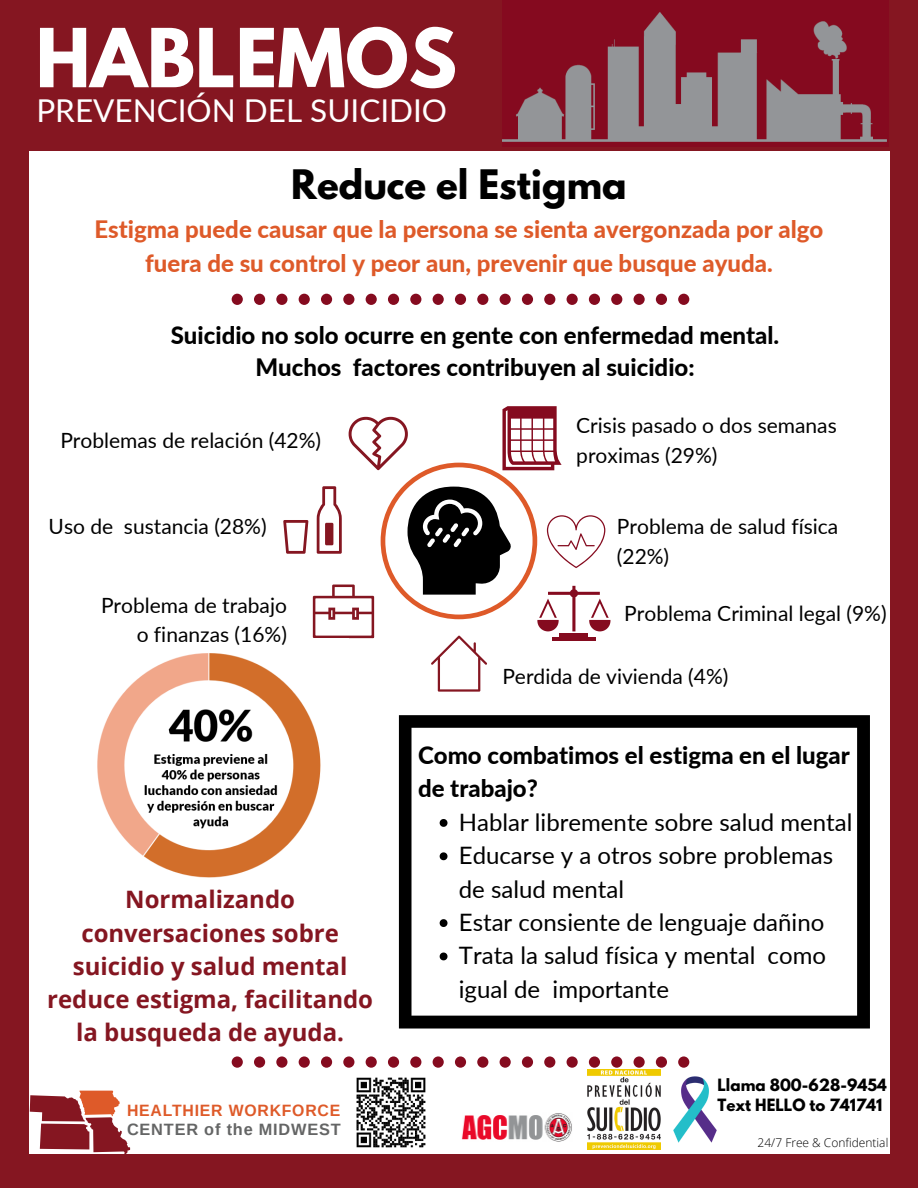
<style>
.page{position:relative;width:918px;height:1188px;background:#851621}
.page>*{position:absolute;margin:0;border:0;box-sizing:border-box;transform-origin:0 0}
.t1{font:700 72px "League Spartan";color:#fff}
.t2{font:700 36px "League Spartan";color:#000}
.t3{font:31.5px "Lato";color:#fff}
.t4{font:24px/33.5px "Lato";color:#000}
.t5{font:800 24px/33.5px "Lato";color:#000}
.t6{font:800 24px/33.3px "Lato";color:#de5a29;text-align:center}
.t7{font:700 24px/33.2px "Open Sans";color:#851621;text-align:center}
.t8{font:21px/29.2px "Lato";color:#000}
.t9{font:700 16.35px "Liberation Sans";letter-spacing:.05em;color:#de5a29;scale:.96 1}
.t10{font:700 16.35px "Liberation Sans";letter-spacing:.05em;color:#646565}
.t11{font:700 15px/20.4px "League Spartan";color:#000}
.t12{font:300 12px "Open Sans";color:#000}
</style>
<div class="page">
<div style="left:30px;top:151px;width:860px;height:1003px;background:#fff"></div>
<svg style="left:30px;top:1091px;width:100px;height:63px"></svg>
<img style="left:502px;top:0;width:386px;height:146px">
<svg style="left:232px;top:294px;width:457px;height:11px"></svg>
<img style="left:461px;top:1113px;width:111px;height:29px">
<svg style="left:232px;top:1056px;width:454px;height:12px"></svg>
<svg style="left:283px;top:406px;width:327px;height:286px"></svg>
<svg style="left:399px;top:715px;width:471px;height:314px"></svg>
<img style="left:356px;top:1077px;width:70px;height:71px">
<img style="left:588px;top:1069px;width:67px;height:80px">
<img style="left:655px;top:1057px;width:62px;height:93px">
<img style="left:97px;top:639px;width:252px;height:239px">
<svg style="left:440px;top:819px;width:8px;height:8px"></svg>
<svg style="left:440px;top:852px;width:8px;height:8px"></svg>
<svg style="left:440px;top:919px;width:8px;height:8px"></svg>
<svg style="left:440px;top:953px;width:8px;height:7px"></svg>
<h1 class="t1" style="left:36px;top:22px;width:423px">HABLEMOS</h1>
<h3 class="t3" style="left:36px;top:91px;width:412px">PREVENCIÓN DEL SUICIDIO</h3>
<h2 class="t2" style="left:291px;top:166px;width:337px">Reduce el Estigma</h2>
<p class="t6" style="left:94px;top:212px;width:731px">Estigma puede causar que la persona se sienta avergonzada por algo fuera de su control y peor aun, prevenir que busque ayuda.</p>
<p class="t5" style="left:171px;top:318px;width:610px;line-height:32.7px;text-align:center">Suicidio no solo ocurre en gente con enfermedad mental.<br>Muchos factores contribuyen al suicidio:</p>
<p class="t8" style="left:60px;top:425px;width:262px">Problemas de relación (42%)</p>
<p class="t8" style="left:49px;top:512px;width:220px">Uso de sustancia (28%)</p>
<p class="t8" style="left:101px;top:590px;width:187px;text-align:right">Problema de trabajo o finanzas (16%)</p>
<p class="t7" style="left:47px;top:883px;width:327px">Normalizando conversaciones sobre suicidio y salud mental reduce estigma, facilitando la busqueda de ayuda.</p>
<p class="t9" style="left:127px;top:1101px;width:224px">HEALTHIER WORKFORCE</p>
<p class="t10" style="left:127px;top:1120px;width:215px">CENTER of the MIDWEST</p>
<p class="t8" style="left:576px;top:411px;width:262px">Crisis pasado o dos semanas proximas (29%)</p>
<p class="t8" style="left:617px;top:512px;width:223px">Problema de salud física (22%)</p>
<p class="t8" style="left:624px;top:599px;width:264px">Problema Criminal legal (9%)</p>
<p class="t8" style="left:502px;top:661px;width:228px">Perdida de vivienda (4%)</p>
<p class="t5" style="left:418px;top:738px;width:433px">Como combatimos el estigma en el lugar de trabajo?</p>
<p class="t4" style="left:459px;top:805px;width:395px">Hablar libremente sobre salud mental<br>Educarse y a otros sobre problemas de salud mental<br>Estar consiente de lenguaje dañino<br>Trata la salud física y mental como igual de importante</p>
<p class="t11" style="left:718px;top:1076px;width:171px">Llama 800-628-9454<br>Text HELLO to 741741</p>
<p class="t12" style="left:758px;top:1134px;width:132px">24/7 Free &amp; Confidential</p>
</div>
